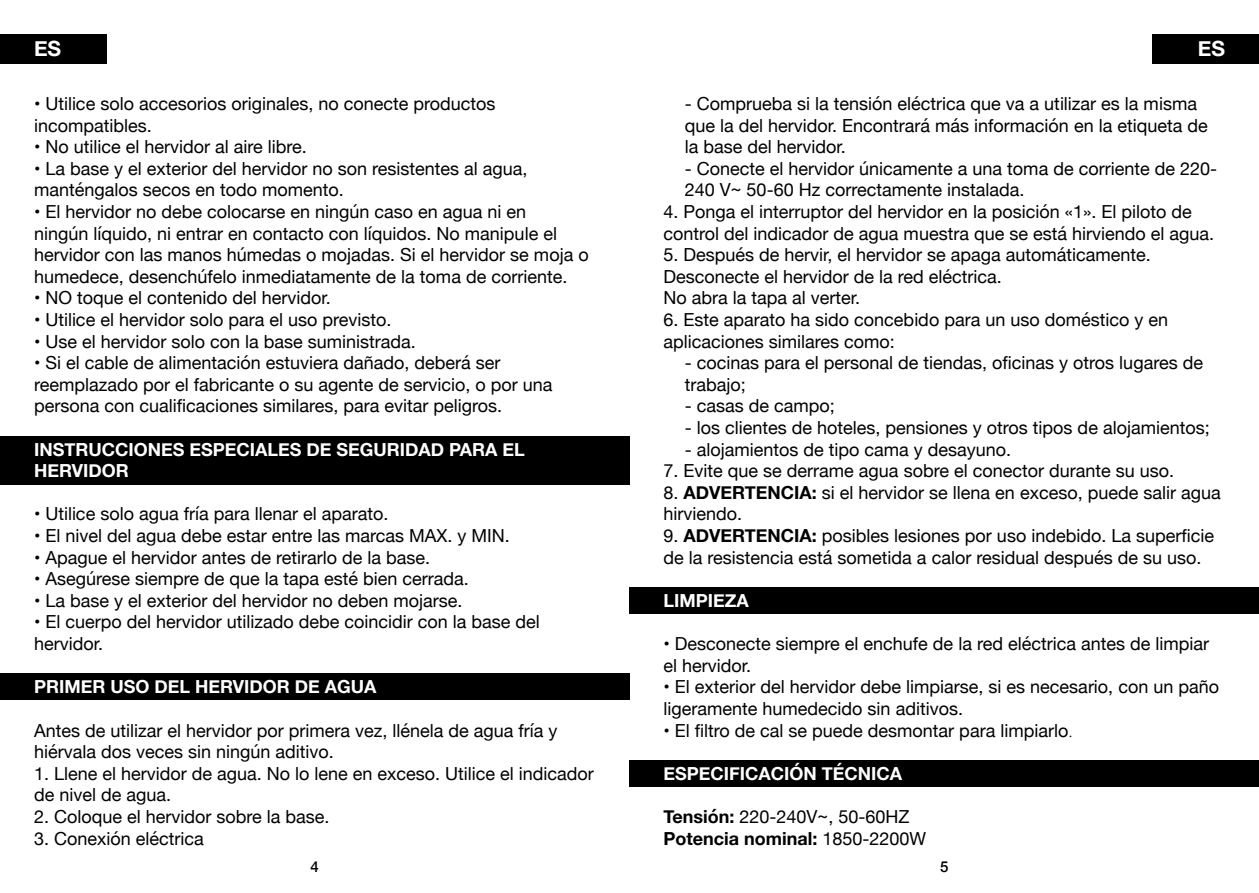
<style>
.page{position:relative;width:1259px;height:893px;background:#fff}
.page>*{position:absolute;margin:0;border:0;box-sizing:border-box;transform-origin:0 0}
.t1{font:700 21px "Helvetica Neue";color:#fff}
.t2{font:18px/21.6px "Helvetica Neue";color:#000}
.t3{font:700 18px/21.6px "Helvetica Neue";color:#fff}
.t4{font:500 15px "Helvetica Neue";color:#000}
.s1{font-weight:700}
.s2{font-family:"Adobe Song Std";font-weight:300}
</style>
<div class="page">
<div style="left:1152px;top:34px;width:107px;height:30px;background:#000"></div>
<div style="left:0;top:34px;width:106px;height:30px;background:#000"></div>
<div style="left:629px;top:587px;width:630px;height:27px;background:#000"></div>
<div style="left:629px;top:760px;width:630px;height:26px;background:#000"></div>
<div style="left:0;top:436px;width:629px;height:48px;background:#000"></div>
<div style="left:0;top:674px;width:629px;height:26px;background:#000"></div>
<p class="t1" style="left:34px;top:32px;width:29px">ES</p>
<p class="t1" style="left:1197px;top:32px;width:29px">ES</p>
<p class="t2" style="left:34px;top:94px;width:463px">• Utilice solo accesorios originales, no conecte productos incompatibles.</p>
<p class="t2" style="left:34px;top:137px;width:274px">• No utilice el hervidor al aire libre.</p>
<p class="t2" style="left:34px;top:159px;width:495px">• La base y el exterior del hervidor no son resistentes al agua, manténgalos secos en todo momento.</p>
<p class="t2" style="left:34px;top:202px;width:556px">• El hervidor no debe colocarse en ningún caso en agua ni en<br>ningún líquido, ni entrar en contacto con líquidos. No manipule el hervidor con las manos húmedas o mojadas. Si el hervidor se moja o humedece, desenchúfelo inmediatamente de la toma de corriente.</p>
<p class="t2" style="left:34px;top:288px;width:298px">• NO toque el contenido del hervidor.</p>
<p class="t2" style="left:34px;top:310px;width:359px">• Utilice el hervidor solo para el uso previsto.</p>
<p class="t2" style="left:34px;top:331px;width:383px">• Use el hervidor solo con la base suministrada.</p>
<p class="t2" style="left:34px;top:353px;width:520px">• Si el cable de alimentación estuviera dañado, deberá ser reemplazado por el fabricante o su agente de servicio, o por una persona con cualificaciones similares, para evitar peligros.</p>
<p class="t3" style="left:34px;top:439px;width:492px">INSTRUCCIONES ESPECIALES DE SEGURIDAD PARA EL<br>HERVIDOR</p>
<p class="t2" style="left:34px;top:504px;width:356px">• Utilice solo agua fría para llenar el aparato.</p>
<p class="t2" style="left:34px;top:526px;width:477px">• El nivel del agua debe estar entre las marcas MAX. y MIN.</p>
<p class="t2" style="left:34px;top:547px;width:398px">• Apague el hervidor antes de retirarlo de la base.</p>
<p class="t2" style="left:34px;top:569px;width:436px">• Asegúrese siempre de que la tapa esté bien cerrada.</p>
<p class="t2" style="left:34px;top:591px;width:430px">• La base y el exterior del hervidor no deben mojarse.</p>
<p class="t2" style="left:34px;top:612px;width:507px">• El cuerpo del hervidor utilizado debe coincidir con la base del hervidor.</p>
<p class="t3" style="left:34px;top:676px;width:344px">PRIMER USO DEL HERVIDOR DE AGUA</p>
<p class="t2" style="left:34px;top:720px;width:525px">Antes de utilizar el hervidor por primera vez, llénela de agua fría y hiérvala dos veces sin ningún aditivo.</p>
<p class="t2" style="left:34px;top:763px;width:561px">1. Llene el hervidor de agua. No lo lene en exceso. Utilice el indicador de nivel de agua.</p>
<p class="t2" style="left:34px;top:807px;width:297px">2. Coloque el hervidor sobre la base.</p>
<p class="t2" style="left:34px;top:828px;width:171px">3. Conexión eléctrica</p>
<p class="t2" style="left:685px;top:94px;width:524px">- Comprueba si la tensión eléctrica que va a utilizar es la misma que la del hervidor. Encontrará más información en la etiqueta de la base del hervidor.</p>
<p class="t2" style="left:685px;top:159px;width:534px">- Conecte el hervidor únicamente a una toma de corriente de 220-<br>240 V~ 50-60 Hz correctamente instalada.</p>
<p class="t2" style="left:663px;top:202px;width:552px">4. Ponga el interruptor del hervidor en la posición «1». El piloto de control del indicador de agua muestra que se está hirviendo el agua.</p>
<p class="t2" style="left:663px;top:245px;width:489px">5. Después de hervir, el hervidor se apaga automáticamente.<br>Desconecte el hervidor de la red eléctrica.<br>No abra la tapa al verter.</p>
<p class="t2" style="left:663px;top:310px;width:506px">6. Este aparato ha sido concebido para un uso doméstico y en aplicaciones similares como:</p>
<p class="t2" style="left:685px;top:353px;width:520px">- cocinas para el personal de tiendas, oficinas y otros lugares de trabajo;</p>
<p class="t2" style="left:685px;top:396px;width:152px">- casas de campo;</p>
<p class="t2" style="left:685px;top:418px;width:526px">- los clientes de hoteles, pensiones y otros tipos de alojamientos;</p>
<p class="t2" style="left:685px;top:439px;width:328px">- alojamientos de tipo cama y desayuno.</p>
<p class="t2" style="left:663px;top:461px;width:512px">7. Evite que se derrame agua sobre el conector durante su uso.</p>
<p class="t2" style="left:663px;top:483px;width:559px">8. <span class="s1">ADVERTENCIA:</span> si el hervidor se llena en exceso, puede salir agua hirviendo.</p>
<p class="t2" style="left:663px;top:526px;width:552px">9. <span class="s1">ADVERTENCIA:</span> posibles lesiones por uso indebido. La superficie de la resistencia está sometida a calor residual después de su uso.</p>
<p class="t3" style="left:663px;top:590px;width:87px">LIMPIEZA</p>
<p class="t2" style="left:663px;top:634px;width:547px">• Desconecte siempre el enchufe de la red eléctrica antes de limpiar el hervidor.</p>
<p class="t2" style="left:663px;top:677px;width:557px">• El exterior del hervidor debe limpiarse, si es necesario, con un paño ligeramente humedecido sin aditivos.</p>
<p class="t2" style="left:663px;top:720px;width:410px">• El filtro de cal se puede desmontar para limpiarlo<span class="s2">.</span></p>
<p class="t3" style="left:663px;top:763px;width:240px">ESPECIFICACIÓN TÉCNICA</p>
<p class="t2" style="left:663px;top:807px;width:264px"><span class="s1">Tensión:</span> 220-240V~, 50-60HZ<br><span class="s1">Potencia nominal:</span> 1850-2200W</p>
<p class="t4" style="left:310px;top:854px;width:10px">4</p>
<p class="t4" style="left:940px;top:854px;width:10px">5</p>
</div>
